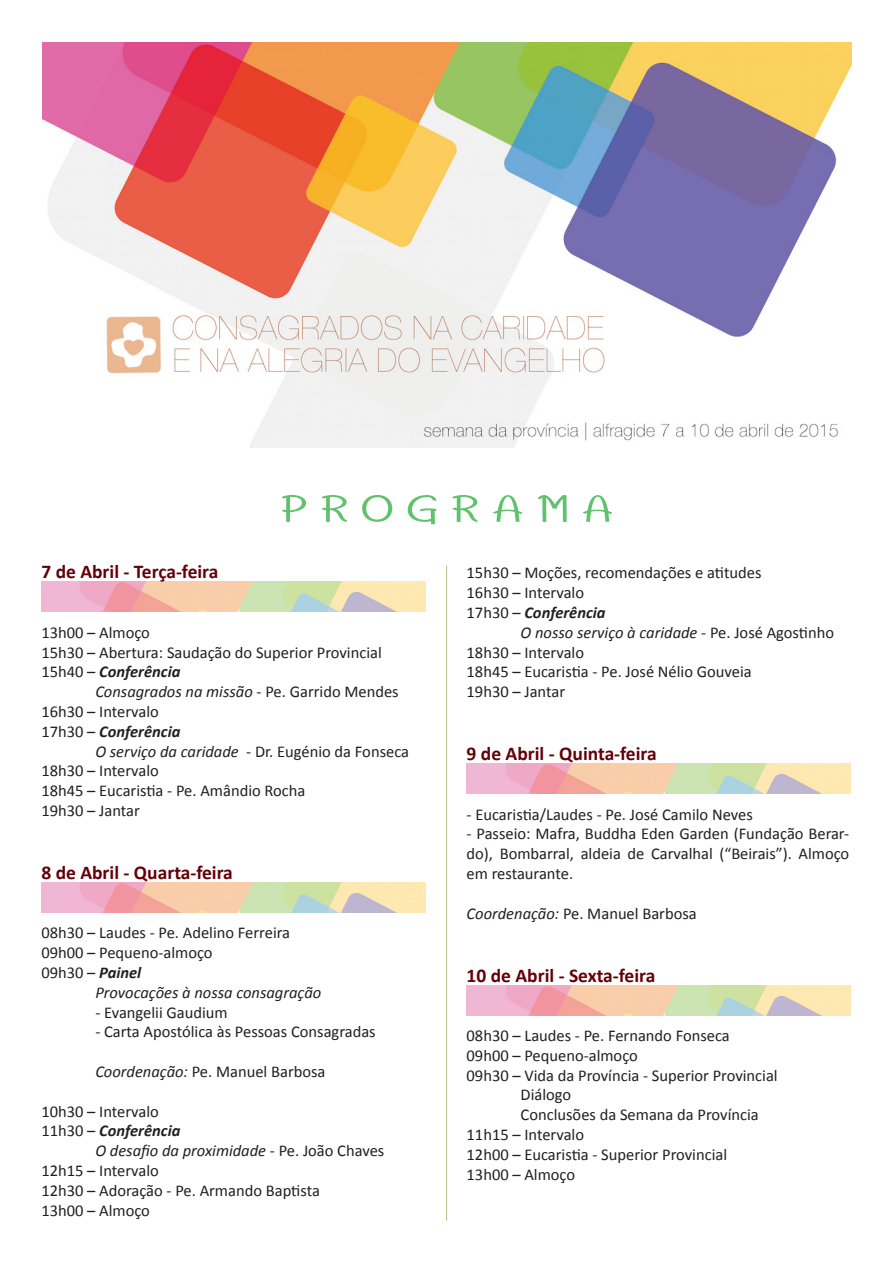
<style>
.page{position:relative;width:893px;height:1263px;background:#fff}
.page>*{position:absolute;margin:0;border:0;box-sizing:border-box;transform-origin:0 0}
.t1{font:700 39.3px "Nana";letter-spacing:.22em;color:#61c26e;scale:1.3 1}
.t2{font:700 19.5px "Calibri";color:#640008}
.t3{font:16.5px/19.8px "Calibri";color:#231f20;text-align:justify}
.t4{font:italic 16.5px "Calibri";color:#231f20}
.t5{font:italic 700 16.5px "Calibri";color:#231f20}
.s1{font-weight:400;font-style:normal}
.s2{font-style:normal}
.s3{font-style:italic}
.s4{font-weight:700;font-style:italic}
</style>
<div class="page">
<img style="left:41px;top:581px;width:384px;height:30px">
<img style="left:43px;top:43px;width:809px;height:404px">
<hr style="left:446px;top:566px;width:1px;height:654px;background:#bac496">
<img style="left:41px;top:882px;width:384px;height:30px">
<img style="left:467px;top:764px;width:383px;height:29px">
<img style="left:467px;top:985px;width:383px;height:30px">
<p class="t1" style="left:280px;top:486px;width:259px">PROGRAMA</p>
<p class="t2" style="left:41px;top:559px;width:179px">7 de Abril - Terça-feira</p>
<p class="t3" style="left:41px;top:622px;width:110px">13h00 – Almoço</p>
<p class="t3" style="left:41px;top:642px;width:342px">15h30 – Abertura: Saudação do Superior Provincial</p>
<p class="t5" style="left:41px;top:661px;width:141px"><span class="s1">15h40 –</span> Conferência</p>
<p class="t4" style="left:95px;top:680px;width:305px">Consagrados na missão <span class="s2">- Pe. Garrido Mendes</span></p>
<p class="t3" style="left:41px;top:702px;width:119px">16h30 – Intervalo</p>
<p class="t5" style="left:41px;top:721px;width:141px"><span class="s1">17h30 –</span> Conferência</p>
<p class="t3" style="left:95px;top:741px;width:315px"><span class="s3">O serviço da caridade</span> - Dr. Eugénio da Fonseca</p>
<p class="t3" style="left:41px;top:761px;width:119px">18h30 – Intervalo</p>
<p class="t3" style="left:41px;top:781px;width:266px">18h45 – Eucaristia - Pe. Amândio Rocha</p>
<p class="t3" style="left:41px;top:801px;width:100px">19h30 – Jantar</p>
<p class="t2" style="left:41px;top:860px;width:193px">8 de Abril - Quarta-feira</p>
<p class="t3" style="left:41px;top:923px;width:250px">08h30 – Laudes - Pe. Adelino Ferreira</p>
<p class="t3" style="left:41px;top:943px;width:173px">09h00 – Pequeno-almoço</p>
<p class="t3" style="left:41px;top:963px;width:101px">09h30 – <span class="s4">Painel</span></p>
<p class="t4" style="left:95px;top:981px;width:227px">Provocações à nossa consagração</p>
<p class="t3" style="left:95px;top:1002px;width:134px">- Evangelii Gaudium</p>
<p class="t3" style="left:95px;top:1022px;width:282px">- Carta Apostólica às Pessoas Consagradas</p>
<p class="t3" style="left:95px;top:1062px;width:232px"><span class="s3">Coordenação:</span> Pe. Manuel Barbosa</p>
<p class="t3" style="left:41px;top:1101px;width:119px">10h30 – Intervalo</p>
<p class="t5" style="left:41px;top:1120px;width:141px"><span class="s1">11h30 –</span> Conferência</p>
<p class="t4" style="left:95px;top:1139px;width:290px">O desafio da proximidade <span class="s2">- Pe. João Chaves</span></p>
<p class="t3" style="left:41px;top:1161px;width:119px">12h15 – Intervalo</p>
<p class="t3" style="left:41px;top:1180px;width:280px">12h30 – Adoração - Pe. Armando Baptista</p>
<p class="t3" style="left:41px;top:1200px;width:110px">13h00 – Almoço</p>
<p class="t3" style="left:467px;top:563px;width:296px">15h30 – Moções, recomendações e atitudes</p>
<p class="t3" style="left:467px;top:583px;width:119px">16h30 – Intervalo</p>
<p class="t5" style="left:467px;top:602px;width:141px"><span class="s1">17h30 –</span> Conferência</p>
<p class="t4" style="left:521px;top:621px;width:315px">O nosso serviço à caridade <span class="s2">- Pe. José Agostinho</span></p>
<p class="t3" style="left:467px;top:642px;width:119px">18h30 – Intervalo</p>
<p class="t3" style="left:467px;top:662px;width:287px">18h45 – Eucaristia - Pe. José Nélio Gouveia</p>
<p class="t3" style="left:467px;top:682px;width:100px">19h30 – Jantar</p>
<p class="t2" style="left:467px;top:741px;width:192px">9 de Abril - Quinta-feira</p>
<p class="t3" style="left:467px;top:804px;width:288px">- Eucaristia/Laudes - Pe. José Camilo Neves</p>
<p class="t3" style="left:467px;top:824px;width:384px">- Passeio: Mafra, Buddha Eden Garden (Fundação Berar&shy;do), Bombarral, aldeia de Carvalhal (“Beirais”). Almoço em restaurante.</p>
<p class="t3" style="left:467px;top:903px;width:232px"><span class="s3">Coordenação:</span> Pe. Manuel Barbosa</p>
<p class="t2" style="left:467px;top:963px;width:190px">10 de Abril - Sexta-feira</p>
<p class="t3" style="left:467px;top:1026px;width:265px">08h30 – Laudes - Pe. Fernando Fonseca</p>
<p class="t3" style="left:467px;top:1045px;width:173px">09h00 – Pequeno-almoço</p>
<p class="t3" style="left:467px;top:1065px;width:313px">09h30 – Vida da Província - Superior Provincial</p>
<p class="t3" style="left:521px;top:1085px;width:52px">Diálogo</p>
<p class="t3" style="left:521px;top:1105px;width:240px">Conclusões da Semana da Província</p>
<p class="t3" style="left:467px;top:1125px;width:119px">11h15 – Intervalo</p>
<p class="t3" style="left:467px;top:1144px;width:262px">12h00 – Eucaristia - Superior Provincial</p>
<p class="t3" style="left:467px;top:1164px;width:110px">13h00 – Almoço</p>
</div>
